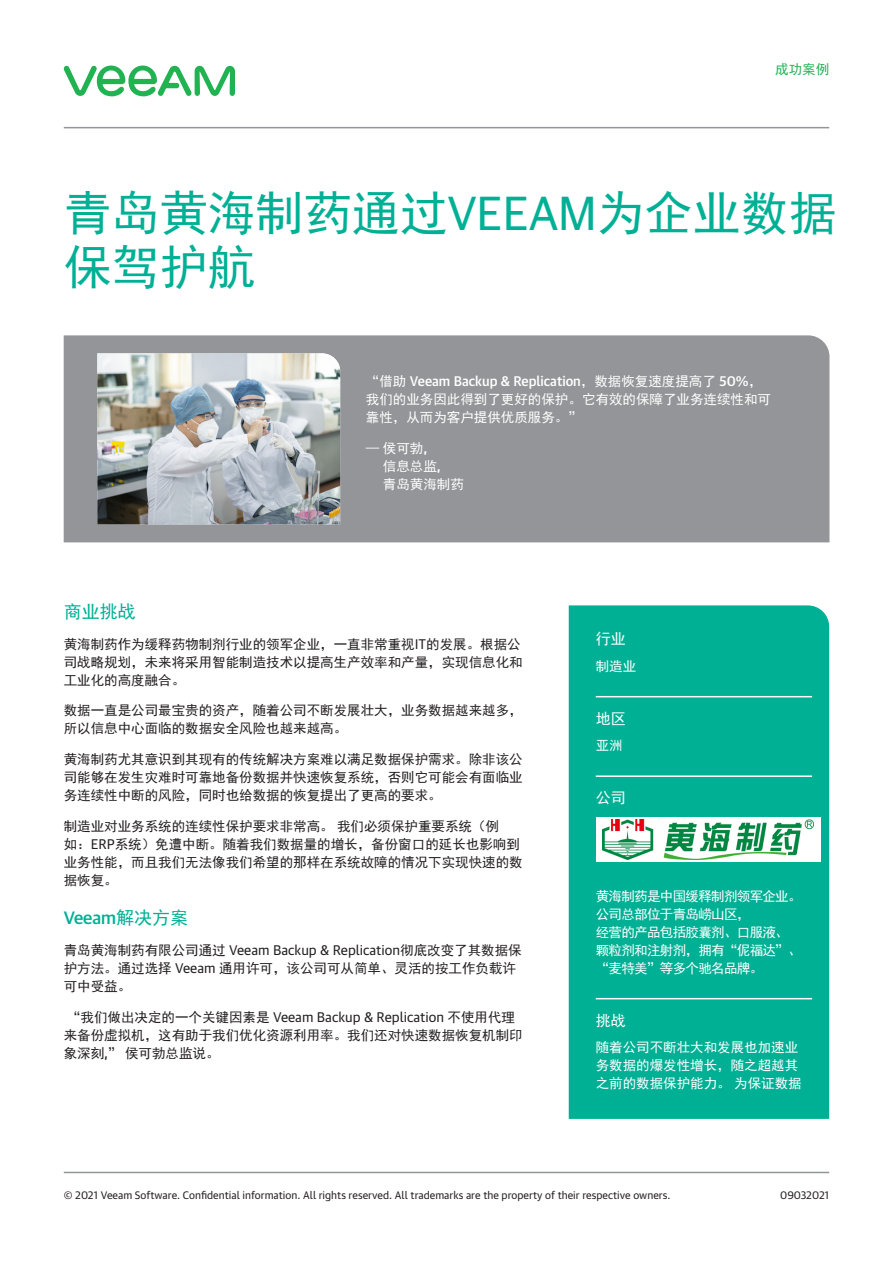
<style>
.page{position:relative;width:893px;height:1263px;background:#fff}
.page>*{position:absolute;margin:0;border:0;box-sizing:border-box;transform-origin:0 0}
.t1{font:48px/54px "Sim Hei";color:#00b095}
.Subtitle_3_level{font:500 18px "Guardian Sans Cy";color:#00b095}
.Subtitle_3_level-2{font:18px "Sim Hei";color:#00b095}
.Intro_green_White_he{font:15px "Sim Hei";color:#fff}
.Basic_body_text{font:13.5px/18px "Sim Hei";color:#231f20}
.White_basic_body_tex{font:13.5px/18px "Sim Hei";color:#fff}
.Intro_green_White_te{font:13.5px/18px "Sim Hei";letter-spacing:-.05em;color:#fff}
.Intro_green_White_te-2{font:13.5px/18px "Sim Hei";color:#fff}
.t2{font:13.5px "Sim Hei";color:#21b252}
.t3{font:10.5px "Guardian Text Sans Cy";color:#231f20}
.s1{font-family:"Guardian Sans Cy"}
.s2{font-family:"Guardian Text Sans Cy";font-weight:500}
.s3{font-family:"Guardian Text Sans Cy"}
.s4{font-family:"Sim Hei";font-weight:400}
</style>
<div class="page">
<hr style="left:64px;top:127px;width:765px;height:1px;background:#939598">
<hr style="left:64px;top:1172px;width:765px;height:1px;background:#939598">
<svg style="left:63px;top:65px;width:172px;height:31px"></svg>
<div style="left:569px;top:605px;width:260px;height:514px;background:#00b095"></div>
<hr style="left:596px;top:696px;width:216px;height:1px;background:#fff">
<hr style="left:596px;top:775px;width:216px;height:2px;background:#fff">
<div style="left:596px;top:817px;width:225px;height:45px;background:#fff"></div>
<img style="left:603px;top:820px;width:211px;height:39px">
<hr style="left:596px;top:998px;width:216px;height:1px;background:#fff">
<div style="left:64px;top:335px;width:765px;height:207px;background:#939598"></div>
<img style="left:97px;top:353px;width:243px;height:171px">
<p class="t2" style="left:775px;top:62px;width:55px">成功案例</p>
<p class="t1" style="left:64px;top:186px;width:774px">青岛黄海制药通过<span class="s1">VEEAM</span>为企业数据保驾护航</p>
<p class="White_basic_body_tex" style="left:366px;top:373px;width:406px">“借助 <span class="s2">Veeam Backup &amp; Replication</span>，数据恢复速度提高了 <span class="s2">50%</span>，我们的业务因此得到了更好的保护。它有效的保障了业务连续性和可靠性，从而为客户提供优质服务。”</p>
<p class="White_basic_body_tex" style="left:383px;top:439px;width:82px;text-indent:-17px">— 侯可勃<span class="s2">,<br></span>信息总监<span class="s2">,<br></span>青岛黄海制药</p>
<p class="Subtitle_3_level-2" style="left:64px;top:602px;width:74px">商业挑战</p>
<p class="Basic_body_text" style="left:64px;top:635px;width:461px">黄海制药作为缓释药物制剂行业的领军企业，一直非常重视<span class="s3">IT</span>的发展。根据公司战略规划，未来将采用智能制造技术以提高生产效率和产量，实现信息化和工业化的高度融合。</p>
<p class="Basic_body_text" style="left:64px;top:702px;width:461px">数据一直是公司最宝贵的资产，随着公司不断发展壮大，业务数据越来越多，所以信息中心面临的数据安全风险也越来越高。</p>
<p class="Basic_body_text" style="left:64px;top:750px;width:461px;text-align:justify">黄海制药尤其意识到其现有的传统解决方案难以满足数据保护需求。除非该公司能够在发生灾难时可靠地备份数据并快速恢复系统，否则它可能会有面临业务连续性中断的风险，同时也给数据的恢复提出了更高的要求。</p>
<p class="Basic_body_text" style="left:64px;top:817px;width:461px">制造业对业务系统的连续性保护要求非常高。我们必须保护重要系统（例<br>如：<span class="s3">ERP</span>系统）免遭中断。随着我们数据量的增长，备份窗口的延长也影响到业务性能，而且我们无法像我们希望的那样在系统故障的情况下实现快速的数据恢复。</p>
<p class="Subtitle_3_level" style="left:64px;top:905px;width:126px">Veeam<span class="s4">解决方案</span></p>
<p class="Basic_body_text" style="left:64px;top:941px;width:459px">青岛黄海制药有限公司通过 <span class="s3">Veeam Backup &amp; Replication</span>彻底改变了其数据保护方法。通过选择 <span class="s3">Veeam</span> 通用许可，该公司可从简单、灵活的按工作负载许可中受益。</p>
<p class="Basic_body_text" style="left:64px;top:1008px;width:461px">“我们做出决定的一个关键因素是 <span class="s3">Veeam Backup &amp; Replication</span> 不使用代理来备份虚拟机，这有助于我们优化资源利用率。我们还对快速数据恢复机制印象深刻<span class="s3">,</span>” 侯可勃总监说。</p>
<p class="Intro_green_White_he" style="left:596px;top:631px;width:31px">行业</p>
<p class="Intro_green_White_te" style="left:596px;top:657px;width:42px">制造业</p>
<p class="Intro_green_White_he" style="left:596px;top:711px;width:31px">地区</p>
<p class="Intro_green_White_te" style="left:596px;top:737px;width:28px">亚洲</p>
<p class="Intro_green_White_he" style="left:596px;top:790px;width:31px">公司</p>
<p class="Intro_green_White_te" style="left:596px;top:887px;width:207px">黄海制药是中国缓释制剂领军企业。公司总部位于青岛崂山区，<br>经营的产品包括胶囊剂、口服液、颗粒剂和注射剂，拥有“伲福达”、“麦特美”等多个驰名品牌。</p>
<p class="Intro_green_White_he" style="left:596px;top:1013px;width:31px">挑战</p>
<p class="Intro_green_White_te-2" style="left:596px;top:1039px;width:207px">随着公司不断壮大和发展也加速业务数据的爆发性增长，随之超越其之前的数据保护能力。为保证数据</p>
<p class="t3" style="left:64px;top:1186px;width:608px">© 2021 Veeam Software. Confidential information. All rights reserved. All trademarks are the property of their respective owners.</p>
<p class="t3" style="left:780px;top:1186px;width:50px">09032021</p>
</div>
